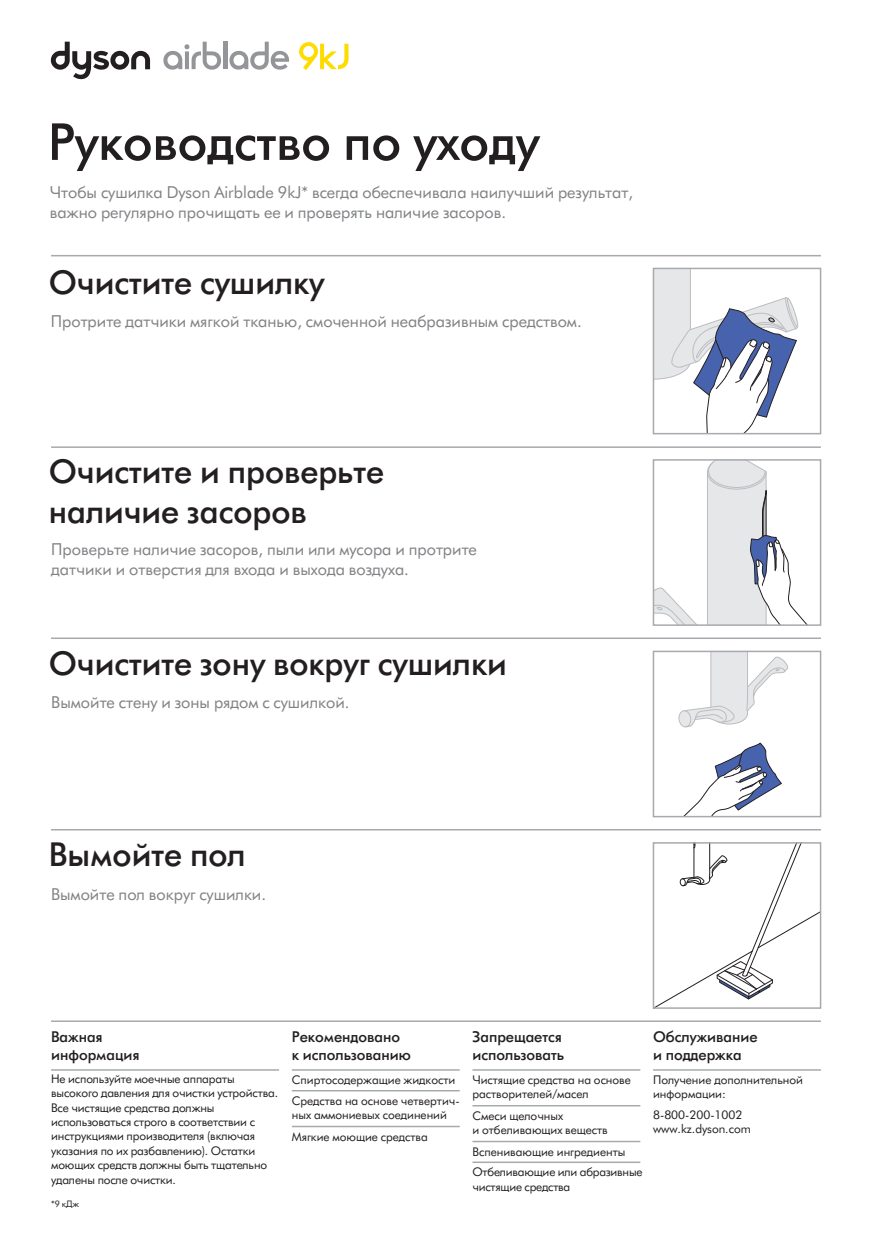
<style>
.page{position:relative;width:872px;height:1234px;background:#fff}
.page>*{position:absolute;margin:0;border:0;box-sizing:border-box;transform-origin:0 0}
.t1{font:500 51px "Futura B Tfor Dyson";color:#231f20}
.t2{font:500 33px/39.6px "Futura B Tfor Dyson";color:#231f20}
.t3{font:16.5px/19.8px "Futura B Tfor Dyson";color:#808285}
.t4{font:500 15px/18px "Futura B Tfor Dyson";color:#231f20}
.t5{font:12px/14.4px "Futura B Tfor Dyson";letter-spacing:-.01em;color:#231f20}
.t6{font:9px "Futura B Tfor Dyson";color:#231f20}
</style>
<div class="page">
<hr style="left:51px;top:1020px;width:770px;height:1px;background:#a8a9ad">
<svg style="left:655px;top:462px;width:151px;height:160px"></svg>
<div style="left:652px;top:459px;width:169px;height:166px;border:2px solid #a8a9ad"></div>
<svg style="left:685px;top:742px;width:97px;height:72px"></svg>
<svg style="left:678px;top:653px;width:110px;height:74px"></svg>
<div style="left:652px;top:650px;width:169px;height:167px;border:2px solid #a8a9ad"></div>
<svg style="left:658px;top:845px;width:160px;height:160px"></svg>
<div style="left:652px;top:842px;width:169px;height:166px;border:2px solid #a8a9ad"></div>
<svg style="left:655px;top:270px;width:143px;height:161px"></svg>
<div style="left:652px;top:267px;width:169px;height:167px;border:2px solid #a8a9ad"></div>
<hr style="left:292px;top:1068px;width:168px;height:2px;background:#a8a9ad">
<hr style="left:292px;top:1089px;width:168px;height:2px;background:#a8a9ad">
<hr style="left:292px;top:1125px;width:168px;height:1px;background:#a8a9ad">
<hr style="left:472px;top:1068px;width:168px;height:2px;background:#a8a9ad">
<hr style="left:472px;top:1104px;width:168px;height:2px;background:#a8a9ad">
<hr style="left:472px;top:1140px;width:168px;height:1px;background:#a8a9ad">
<hr style="left:472px;top:1161px;width:168px;height:1px;background:#a8a9ad">
<hr style="left:653px;top:1068px;width:168px;height:2px;background:#a8a9ad">
<hr style="left:51px;top:1068px;width:228px;height:2px;background:#a8a9ad">
<hr style="left:51px;top:255px;width:770px;height:1px;background:#a8a9ad">
<hr style="left:51px;top:446px;width:770px;height:2px;background:#a8a9ad">
<hr style="left:51px;top:637px;width:770px;height:2px;background:#a8a9ad">
<hr style="left:51px;top:828px;width:770px;height:2px;background:#a8a9ad">
<svg style="left:163px;top:42px;width:58px;height:28px"></svg>
<hr style="left:223px;top:42px;width:4px;height:27px;background:#939598">
<svg style="left:229px;top:42px;width:60px;height:28px"></svg>
<svg style="left:51px;top:42px;width:99px;height:38px"></svg>
<svg style="left:299px;top:42px;width:49px;height:28px"></svg>
<h1 class="t1" style="left:48px;top:106px;width:493px">Руководство по уходу</h1>
<h3 class="t3" style="left:50px;top:181px;width:585px">Чтобы сушилка Dyson Airblade 9kJ* всегда обеспечивала наилучший результат, важно регулярно прочищать ее и проверять наличие засоров.</h3>
<h2 class="t2" style="left:49px;top:261px;width:277px">Очистите сушилку</h2>
<h3 class="t3" style="left:51px;top:310px;width:532px">Протрите датчики мягкой тканью, смоченной неабразивным средством.</h3>
<h2 class="t2" style="left:49px;top:450px;width:337px">Очистите и проверьте наличие засоров</h2>
<h3 class="t3" style="left:51px;top:538px;width:427px">Проверьте наличие засоров, пыли или мусора и протрите датчики и отверстия для входа и выхода воздуха.</h3>
<h2 class="t2" style="left:49px;top:641px;width:459px">Очистите зону вокруг сушилки</h2>
<h3 class="t3" style="left:51px;top:691px;width:300px">Вымойте стену и зоны рядом с сушилкой.</h3>
<h2 class="t2" style="left:49px;top:832px;width:198px">Вымойте пол</h2>
<h3 class="t3" style="left:51px;top:883px;width:216px">Вымойте пол вокруг сушилки.</h3>
<p class="t4" style="left:51px;top:1026px;width:90px">Важная информация</p>
<p class="t5" style="left:51px;top:1070px;width:228px">Не используйте моечные аппараты высокого давления для очистки устройства.<br>Все чистящие средства должны использоваться строго в соответствии с инструкциями производителя (включая указания по их разбавлению). Остатки моющих средств должны быть тщательно удалены после очистки.</p>
<p class="t6" style="left:51px;top:1197px;width:30px">*9 кДж</p>
<p class="t4" style="left:292px;top:1026px;width:120px">Рекомендовано к использованию</p>
<p class="t5" style="left:292px;top:1068px;width:169px;line-height:20.7px">Спиртосодержащие жидкости<br>Средства на основе четвертич-</p>
<p class="t5" style="left:292px;top:1103px;width:157px;line-height:21.3px">ных аммониевых соединений<br>Мягкие моющие средства</p>
<p class="t4" style="left:472px;top:1026px;width:93px">Запрещается использовать</p>
<p class="t5" style="left:472px;top:1071px;width:160px">Чистящие средства на основе растворителей/масел</p>
<p class="t5" style="left:472px;top:1107px;width:137px">Смеси щелочных<br>и отбеливающих веществ</p>
<p class="t5" style="left:472px;top:1140px;width:172px;line-height:20.7px">Вспенивающие ингредиенты<br>Отбеливающие или абразивные</p>
<p class="t5" style="left:472px;top:1178px;width:99px">чистящие средства</p>
<p class="t4" style="left:653px;top:1026px;width:106px">Обслуживание и поддержка</p>
<p class="t5" style="left:653px;top:1071px;width:151px">Получение дополнительной информации:</p>
<p class="t5" style="left:653px;top:1106px;width:99px">8-800-200-1002 www.kz.dyson.com</p>
</div>
